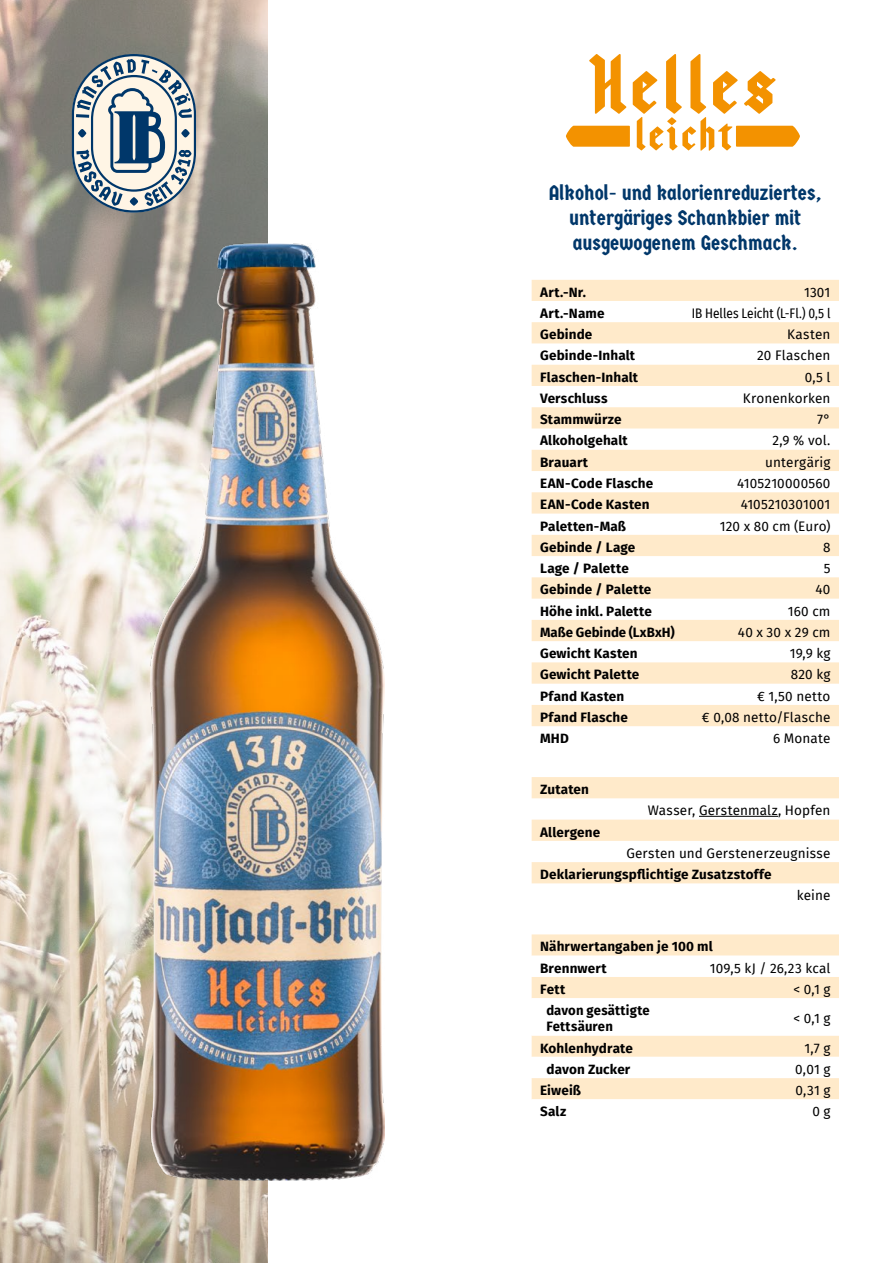
<style>
.page{position:relative;width:893px;height:1263px;background:#fff}
.page>*{position:absolute;margin:0;border:0;box-sizing:border-box;transform-origin:0 0}
.t1{font:21px/25.2px "Germania One";color:#00376a;text-align:center}
.t2{font:700 13.5px/21.3px "Fira Sans";letter-spacing:.01em;color:#000}
.t3{font:13.5px "Fira Sans";letter-spacing:.01em;color:#000}
.t4{font:13.5px "Fira Sans Condensed";color:#000}
</style>
<div class="page">
<img style="left:0;top:0;width:268px;height:1263px">
<img style="left:151px;top:243px;width:234px;height:937px">
<svg style="left:566px;top:54px;width:234px;height:97px"></svg>
<svg style="left:532px;top:280px;width:307px;height:446px;fill:#ffeaca"></svg>
<svg style="left:532px;top:777px;width:307px;height:106px"></svg>
<hr style="left:699px;top:816px;width:79px;height:1px;background:#000">
<svg style="left:532px;top:934px;width:307px;height:22px;background:#ffeacc"></svg>
<svg style="left:532px;top:977px;width:307px;height:122px;fill:#ffebce"></svg>
<svg style="left:72px;top:54px;width:124px;height:159px;background:#9ca8ae"></svg>
<h1 class="t1" style="left:549px;top:180px;width:274px">Alkohol- und kalorienreduziertes, untergäriges Schankbier mit ausgewogenem Geschmack.</h1>
<p class="t2" style="left:540px;top:280px;width:47px">Art.-Nr.</p>
<p class="t3" style="left:804px;top:282px;width:28px">1301</p>
<p class="t2" style="left:540px;top:302px;width:66px">Art.-Name</p>
<p class="t4" style="left:692px;top:303px;width:140px">IB Helles Leicht (L-Fl.) 0,5 l</p>
<p class="t2" style="left:540px;top:323px;width:54px">Gebinde</p>
<p class="t3" style="left:787px;top:324px;width:45px">Kasten</p>
<p class="t2" style="left:540px;top:344px;width:96px">Gebinde-Inhalt</p>
<p class="t3" style="left:757px;top:345px;width:75px">20 Flaschen</p>
<p class="t2" style="left:540px;top:365px;width:99px">Flaschen-Inhalt</p>
<p class="t3" style="left:805px;top:367px;width:27px">0,5 l</p>
<p class="t2" style="left:540px;top:387px;width:69px">Verschluss</p>
<p class="t3" style="left:743px;top:388px;width:89px">Kronenkorken</p>
<p class="t2" style="left:540px;top:408px;width:83px">Stammwürze</p>
<p class="t3" style="left:817px;top:409px;width:15px">7°</p>
<p class="t2" style="left:540px;top:429px;width:89px">Alkoholgehalt</p>
<p class="t3" style="left:772px;top:431px;width:59px">2,9 % vol.</p>
<p class="t2" style="left:540px;top:450px;width:50px">Brauart</p>
<p class="t3" style="left:765px;top:452px;width:67px">untergärig</p>
<p class="t2" style="left:540px;top:472px;width:114px">EAN-Code Flasche</p>
<p class="t3" style="left:737px;top:473px;width:95px">4105210000560</p>
<p class="t2" style="left:540px;top:493px;width:111px">EAN-Code Kasten</p>
<p class="t3" style="left:741px;top:494px;width:91px">4105210301001</p>
<p class="t2" style="left:540px;top:514px;width:87px">Paletten-Maß</p>
<p class="t3" style="left:720px;top:516px;width:112px">120 x 80 cm (Euro)</p>
<p class="t2" style="left:540px;top:535px;width:97px">Gebinde / Lage</p>
<p class="t3" style="left:823px;top:537px;width:9px">8</p>
<p class="t2" style="left:540px;top:557px;width:90px">Lage / Palette</p>
<p class="t3" style="left:824px;top:558px;width:8px">5</p>
<p class="t2" style="left:540px;top:578px;width:113px">Gebinde / Palette</p>
<p class="t3" style="left:815px;top:579px;width:17px">40</p>
<p class="t2" style="left:540px;top:599px;width:113px">Höhe inkl. Palette</p>
<p class="t3" style="left:788px;top:601px;width:44px">160 cm</p>
<p class="t2" style="left:540px;top:620px;width:136px">Maße Gebinde (LxBxH)</p>
<p class="t3" style="left:738px;top:622px;width:94px">40 x 30 x 29 cm</p>
<p class="t2" style="left:540px;top:642px;width:99px">Gewicht Kasten</p>
<p class="t3" style="left:790px;top:643px;width:42px">19,9 kg</p>
<p class="t2" style="left:540px;top:663px;width:101px">Gewicht Palette</p>
<p class="t3" style="left:791px;top:664px;width:41px">820 kg</p>
<p class="t2" style="left:540px;top:684px;width:86px">Pfand Kasten</p>
<p class="t3" style="left:757px;top:686px;width:75px">€ 1,50 netto</p>
<p class="t2" style="left:540px;top:705px;width:89px">Pfand Flasche</p>
<p class="t3" style="left:702px;top:707px;width:130px">€ 0,08 netto/Flasche</p>
<p class="t2" style="left:540px;top:727px;width:30px">MHD</p>
<p class="t3" style="left:773px;top:728px;width:59px">6 Monate</p>
<p class="t2" style="left:540px;top:778px;width:50px">Zutaten</p>
<p class="t2" style="left:540px;top:820px;width:62px">Allergene</p>
<p class="t3" style="left:648px;top:800px;width:184px">Wasser, Gerstenmalz, Hopfen</p>
<p class="t3" style="left:626px;top:843px;width:206px">Gersten und Gerstenerzeugnisse</p>
<p class="t2" style="left:540px;top:863px;width:233px">Deklarierungspflichtige Zusatzstoffe</p>
<p class="t3" style="left:797px;top:885px;width:35px">keine</p>
<p class="t2" style="left:540px;top:935px;width:174px">Nährwertangaben je 100 ml<br>Brennwert</p>
<p class="t3" style="left:710px;top:958px;width:122px">109,5 kJ / 26,23 kcal</p>
<p class="t2" style="left:540px;top:977px;width:27px">Fett</p>
<p class="t3" style="left:793px;top:979px;width:39px">&lt; 0,1 g</p>
<p class="t2" style="left:546px;top:1001px;width:105px;line-height:16.2px">davon gesättigte<br>Fettsäuren</p>
<p class="t3" style="left:793px;top:1008px;width:39px">&lt; 0,1 g</p>
<p class="t2" style="left:540px;top:1036px;width:94px">Kohlenhydrate</p>
<p class="t3" style="left:804px;top:1037px;width:28px">1,7 g</p>
<p class="t2" style="left:547px;top:1057px;width:85px">davon Zucker</p>
<p class="t3" style="left:795px;top:1059px;width:37px">0,01 g</p>
<p class="t2" style="left:540px;top:1079px;width:42px">Eiweiß</p>
<p class="t3" style="left:795px;top:1080px;width:36px">0,31 g</p>
<p class="t2" style="left:540px;top:1100px;width:28px">Salz</p>
<p class="t3" style="left:812px;top:1101px;width:20px">0 g</p>
</div>
